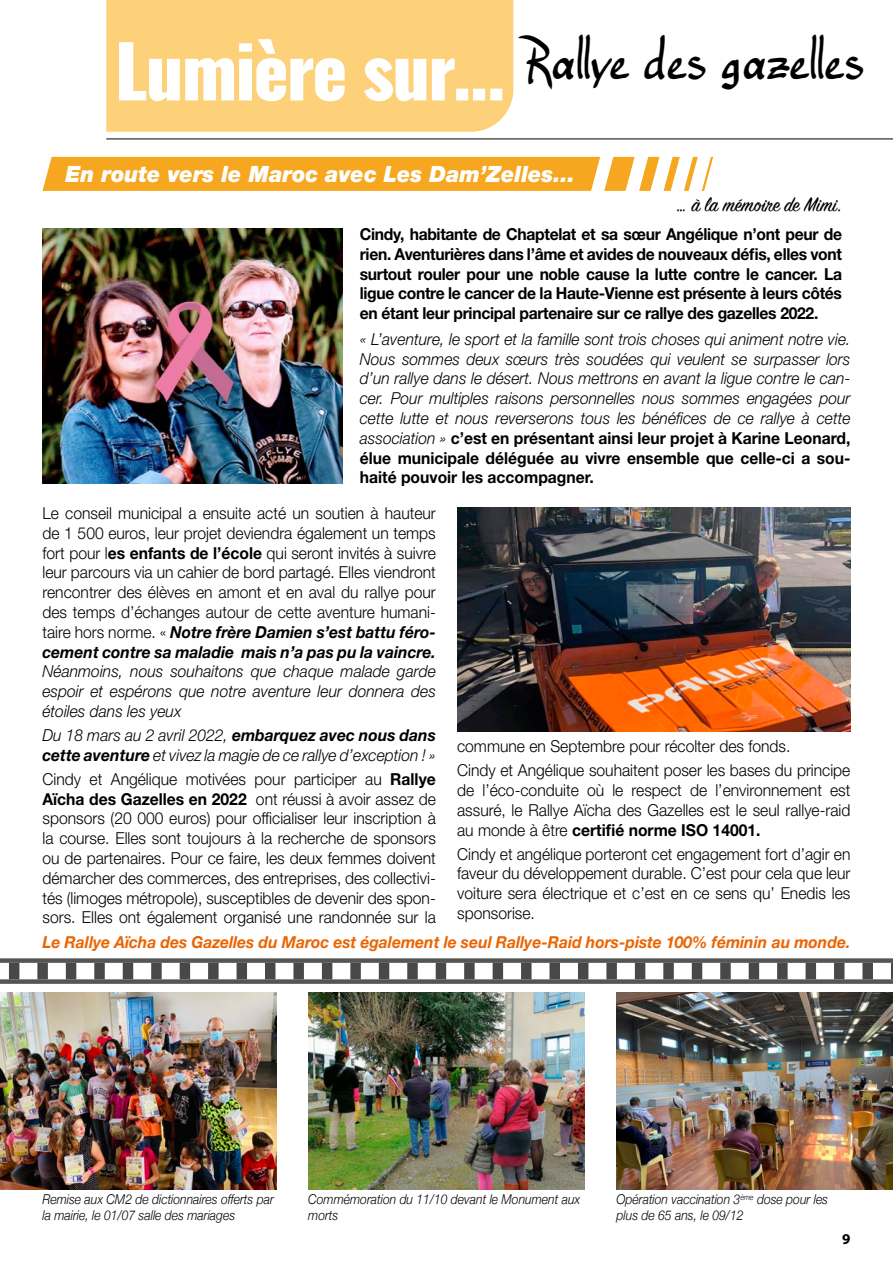
<style>
.page{position:relative;width:893px;height:1263px;background:#fff}
.page>*{position:absolute;margin:0;border:0;box-sizing:border-box;transform-origin:0 0}
.t1{font:800 72px "Oswald";letter-spacing:-.025em;color:#fff}
.t2{font:49.5px "Ellianarelle's Path";color:#000}
.t3{font:italic 900 22.5px "Helvetica Neue LT Std";color:#fff;scale:.95 1}
.t4{font:22.5px "Sign Painter House Script";color:#000;scale:.95 1}
.t5{font:300 16.5px/19.8px "Helvetica Neue LT Std";color:#000;text-align:justify;scale:.95 1}
.t6{font:italic 300 16.5px/19.8px "Helvetica Neue LT Std";color:#000;text-align:justify;scale:.95 1}
.t7{font:700 16.5px/19.8px "Helvetica Neue LT Std";letter-spacing:-.02em;color:#000;text-align:justify;scale:.95 1}
.t8{font:italic 700 16.5px "Helvetica Neue LT Std";color:#eb6400;scale:.95 1}
.t9{font:700 15px "Myriad Pro";color:#000}
.t10{font:italic 300 13.5px/16.2px "Helvetica Neue";color:#000;scale:.9 1}
.s1{font-weight:700;font-style:normal}
.s2{font-weight:700}
.s3{font-weight:700;font-style:italic}
</style>
<div class="page">
<svg style="left:0;top:958px;width:893px;height:26px;background:#646463"></svg>
<svg style="left:0;top:963px;width:893px;height:16px"></svg>
<div style="left:106px;top:0;width:407px;height:132px;background:#fdd179"></div>
<svg style="left:43px;top:157px;width:670px;height:34px;background:#f7b138"></svg>
<hr style="left:106px;top:139px;width:787px;height:1px;background:#000">
<img style="left:0;top:993px;width:276px;height:197px">
<img style="left:617px;top:993px;width:276px;height:197px">
<img style="left:308px;top:993px;width:277px;height:197px">
<img style="left:43px;top:228px;width:300px;height:255px">
<img style="left:457px;top:507px;width:393px;height:225px">
<h1 class="t1" style="left:115px;top:20px;width:391px">Lumière sur…</h1>
<h2 class="t2" style="left:525px;top:33px;width:341px">Rallye des gazelles</h2>
<h3 class="t3" style="left:66px;top:160px;width:538px">En route vers le Maroc avec Les Dam’Zelles…</h3>
<h3 class="t4" style="left:676px;top:191px;width:176px">… à la mémoire de Mimi.</h3>
<p class="t7" style="left:360px;top:224px;width:509px">Cindy, habitante de Chaptelat et sa sœur Angélique n’ont peur de rien. Aventurières dans l’âme et avides de nouveaux défis, elles vont surtout rouler pour une noble cause la lutte contre le cancer. La ligue contre le cancer de la Haute-Vienne est présente à leurs côtés en étant leur principal partenaire sur ce rallye des gazelles 2022.</p>
<p class="t6" style="left:360px;top:329px;width:518px">« L’aventure, le sport et la famille sont trois choses qui animent notre vie.<br>Nous sommes deux sœurs très soudées qui veulent se surpasser lors d’un rallye dans le désert. Nous mettrons en avant la ligue contre le can&shy;cer. Pour multiples raisons personnelles nous sommes engagées pour cette lutte et nous reverserons tous les bénéfices de ce rallye à cette association » <span class="s1">c’est en présentant ainsi leur projet à Karine Leonard, élue municipale déléguée au vivre ensemble que celle-ci a sou&shy;haité pouvoir les accompagner.</span></p>
<p class="t5" style="left:43px;top:503px;width:416px">Le conseil municipal a ensuite acté un soutien à hauteur de 1 500 euros, leur projet deviendra également un temps fort pour l<span class="s2">es enfants de l’école</span> qui seront invités à suivre leur parcours via un cahier de bord partagé. Elles viendront rencontrer des élèves en amont et en aval du rallye pour des temps d’échanges autour de cette aventure humani&shy;taire hors norme. « <span class="s3">Notre frère Damien s’est battu féro&shy;cement contre sa maladie mais n’a pas pu la vaincre.</span></p>
<p class="t6" style="left:43px;top:661px;width:416px">Néanmoins, nous souhaitons que chaque malade garde espoir et espérons que notre aventure leur donnera des étoiles dans les yeux</p>
<p class="t6" style="left:43px;top:725px;width:416px">Du 18 mars au 2 avril 2022, <span class="s2">embarquez avec nous dans cette aventure</span> et vivez la magie de ce rallye d’exception ! »</p>
<p class="t5" style="left:43px;top:769px;width:416px">Cindy et Angélique motivées pour participer au <span class="s2">Rallye Aïcha des Gazelles en 2022</span> ont réussi à avoir assez de sponsors (20 000 euros) pour officialiser leur inscription à la course. Elles sont toujours à la recherche de sponsors ou de partenaires. Pour ce faire, les deux femmes doivent démarcher des commerces, des entreprises, des collectivi&shy;tés (limoges métropole), susceptibles de devenir des spon&shy;sors. Elles ont également organisé une randonnée sur la</p>
<p class="t5" style="left:457px;top:734px;width:415px;line-height:24px">commune en Septembre pour récolter des fonds.<br>Cindy et Angélique souhaitent poser les bases du principe</p>
<p class="t5" style="left:457px;top:780px;width:416px">de l’éco-conduite où le respect de l’environnement est assuré, le Rallye Aïcha des Gazelles est le seul rallye-raid au monde à être <span class="s2">certifié norme ISO 14001.</span></p>
<p class="t5" style="left:457px;top:843px;width:416px">Cindy et angélique porteront cet engagement fort d’agir en faveur du développement durable. C’est pour cela que leur voiture sera électrique et c’est en ce sens qu’ Enedis les sponsorise.</p>
<p class="t8" style="left:43px;top:932px;width:852px">Le Rallye Aïcha des Gazelles du Maroc est également le seul Rallye-Raid hors-piste 100% féminin au monde.</p>
<p class="t10" style="left:43px;top:1190px;width:259px">Remise aux CM2 de dictionnaires offerts par la mairie, le 01/07 salle des mariages</p>
<p class="t10" style="left:308px;top:1190px;width:304px">Commémoration du 11/10 devant le Monument aux morts</p>
<p class="t10" style="left:617px;top:1190px;width:237px">Opération vaccination 3<sup>ème</sup> dose pour les plus de 65 ans, le 09/12</p>
<p class="t9" style="left:842px;top:1229px;width:10px">9</p>
</div>
